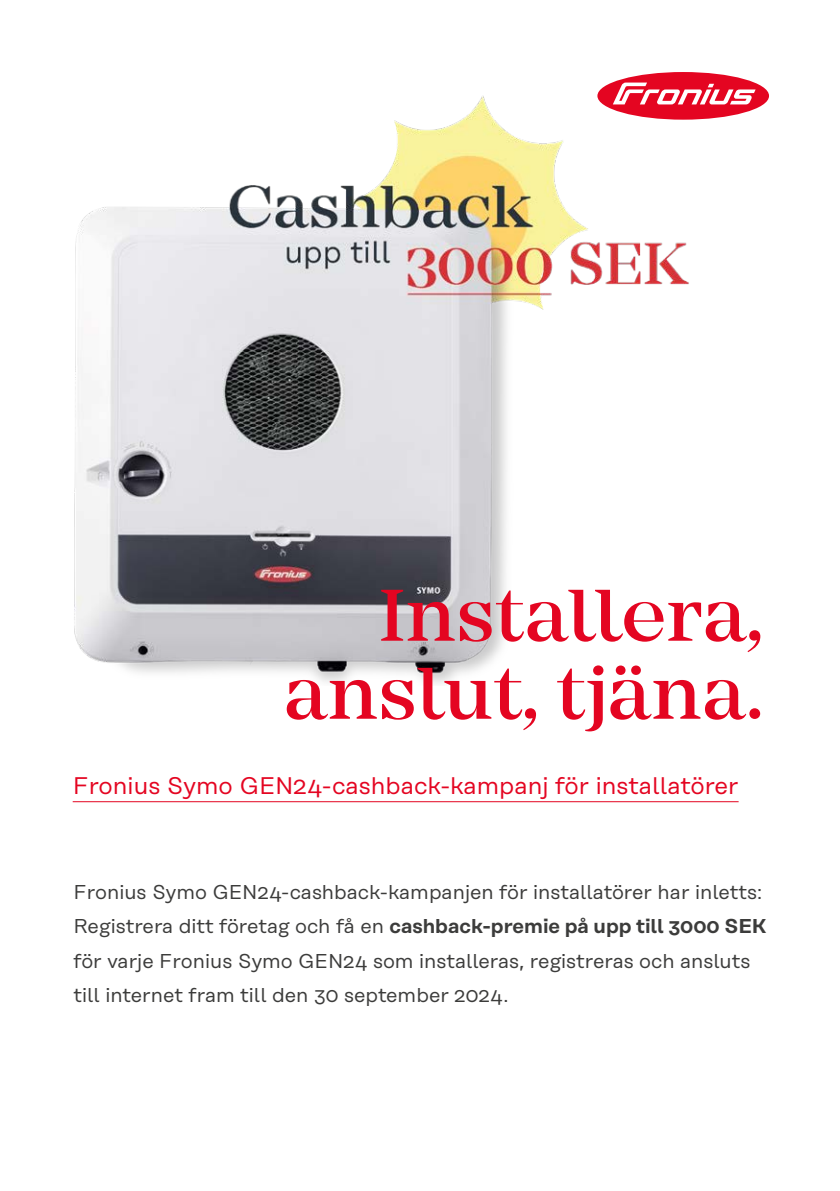
<style>
.page{position:relative;width:840px;height:1191px;background:#fff}
.page>*{position:absolute;margin:0;border:0;box-sizing:border-box;transform-origin:0 0}
.t1{font:500 76px/78px "Mirador";color:#e40521;text-align:right}
.t2{font:24px "Rational Text";color:#e40521}
.t3{font:20px/34px "Rational Text";color:#3c3c3b}
.s1{font-weight:600}
</style>
<div class="page">
<img style="left:74px;top:91px;width:695px;height:593px">
<div style="left:597px;top:72px;width:171px;height:48px;background:#e40521;border-radius:50%"></div>
<svg style="left:613px;top:83px;width:142px;height:21px"></svg>
<hr style="left:73px;top:801px;width:665px;height:1px;background:#e40521">
<h1 class="t1" style="left:284px;top:577px;width:479px">Installera, anslut, tjäna.</h1>
<p class="t2" style="left:73px;top:771px;width:667px">Fronius Symo GEN24-cashback-kampanj för installatörer</p>
<p class="t3" style="left:73px;top:875px;width:694px">Fronius Symo GEN24-cashback-kampanjen för installatörer har inletts:<br>Registrera ditt företag och få en <span class="s1">cashback-premie på upp till 3000 SEK </span>för varje Fronius Symo GEN24 som installeras, registreras och ansluts till internet fram till den 30 september 2024.</p>
</div>
